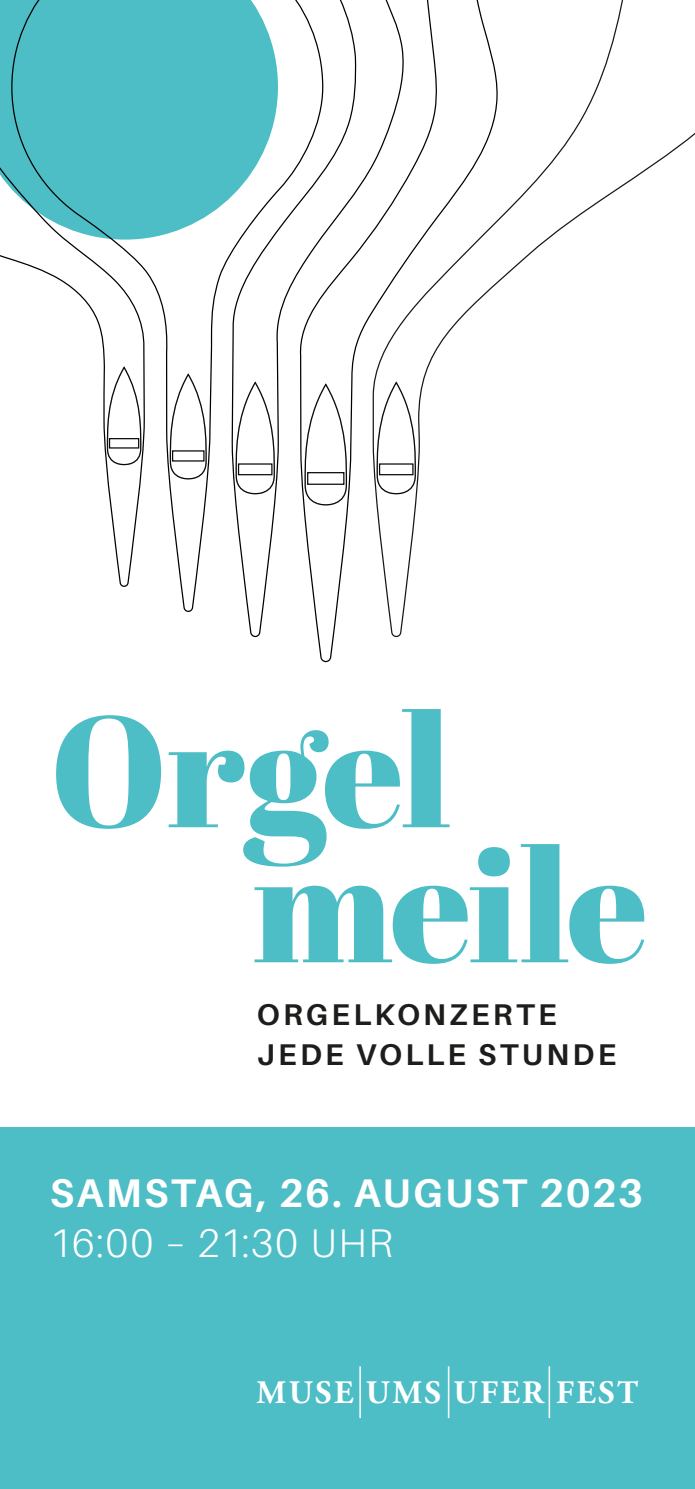
<style>
.page{position:relative;width:695px;height:1489px;background:#fff}
.page>*{position:absolute;margin:0;border:0;box-sizing:border-box;transform-origin:0 0}
.t1{font:157.5px/135px "Abril Fatface";letter-spacing:-.015em;color:#4dbdc6}
.t2{font:700 40px "Aileron";letter-spacing:.055em;color:#fff}
.t3{font:300 40px "Aileron";letter-spacing:.05em;color:#fff}
.t4{font:700 32.75px "Adobe Garamond Pro";letter-spacing:.07em;color:#fff}
.t5{font:700 30px/40px "Aileron";letter-spacing:.11em;color:#1d1d1b}
</style>
<div class="page">
<div style="left:0;top:1127px;width:694px;height:361px;background:#4dbdc6"></div>
<hr style="left:359px;top:1366px;width:2px;height:51px;background:#fff">
<hr style="left:448px;top:1366px;width:1px;height:51px;background:#fff">
<hr style="left:548px;top:1366px;width:2px;height:51px;background:#fff">
<svg style="left:0;top:0;width:397px;height:662px"></svg>
<svg style="left:372px;top:0;width:322px;height:637px"></svg>
<h1 class="t1" style="left:253px;top:699px;width:397px;text-indent:-203px">Orgel meile</h1>
<p class="t5" style="left:257px;top:994px;width:361px">ORGELKONZERTE<br>JEDE VOLLE STUNDE</p>
<h2 class="t2" style="left:50px;top:1170px;width:594px">SAMSTAG, 26. AUGUST 2023</h2>
<h2 class="t3" style="left:50px;top:1220px;width:344px">16:00 – 21:30 UHR</h2>
<p class="t4" style="left:256px;top:1373px;width:383px">MUSE UMS UFER FEST</p>
</div>
